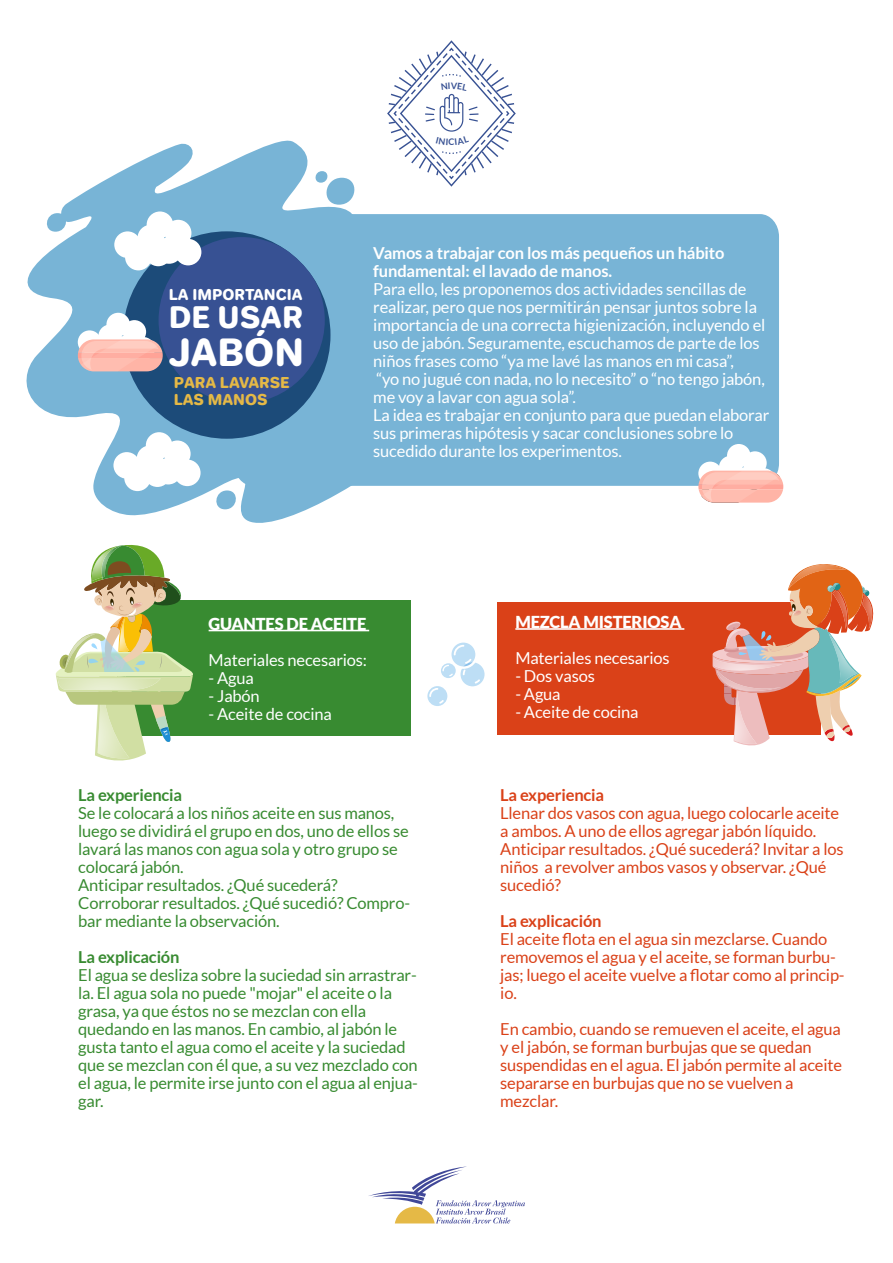
<style>
.page{position:relative;width:893px;height:1263px;background:#fff}
.page>*{position:absolute;margin:0;border:0;box-sizing:border-box;transform-origin:0 0}
.t1{font:36.45px "Jellee";color:#fff}
.t2{font:28.8px "Jellee";color:#fff}
.t3{font:16.5px/18px "Lato";letter-spacing:-.01em;color:#fff}
.t4{font:16.5px/18px "Lato";letter-spacing:-.01em;color:#388b31}
.t5{font:16.5px/18px "Lato";letter-spacing:-.01em;color:#da4118}
.t6{font:700 16.5px/18px "Lato";letter-spacing:-.01em;color:#fff}
.t7{font:900 16.5px "Lato";letter-spacing:-.01em;color:#fff}
.t8{font:700 16.5px "Lato";letter-spacing:-.01em;color:#388b31}
.t9{font:700 16.5px "Lato";letter-spacing:-.01em;color:#da4118}
.t10{font:14.55px/17.5px "Jellee";color:#e5b946}
.t11{font:14.55px "Jellee";color:#fff}
</style>
<div class="page">
<div style="left:425px;top:214px;width:354px;height:272px;background:#78b4d6"></div>
<svg style="left:26px;top:140px;width:399px;height:383px;fill:#78b4d6"></svg>
<div style="left:123px;top:231px;width:207px;height:208px;background:#1c4b79;border-radius:50%"></div>
<svg style="left:212px;top:490px;width:28px;height:19px"></svg>
<svg style="left:313px;top:171px;width:47px;height:34px"></svg>
<svg style="left:43px;top:213px;width:27px;height:19px"></svg>
<div style="left:147px;top:211px;width:26px;height:27px;background:#fff;border-radius:50%"></div>
<div style="left:165px;top:220px;width:26px;height:26px;background:#fff;border-radius:50%"></div>
<div style="left:138px;top:225px;width:26px;height:26px;background:#fff;border-radius:50%"></div>
<svg style="left:114px;top:231px;width:27px;height:27px"></svg>
<div style="left:146px;top:432px;width:26px;height:27px;background:#fff;border-radius:50%"></div>
<div style="left:164px;top:440px;width:27px;height:27px;background:#fff;border-radius:50%"></div>
<div style="left:137px;top:445px;width:26px;height:27px;background:#fff;border-radius:50%"></div>
<div style="left:113px;top:452px;width:27px;height:27px;background:#fff;border-radius:50%"></div>
<div style="left:144px;top:460px;width:27px;height:27px;background:#fff;border-radius:50%"></div>
<div style="left:155px;top:458px;width:26px;height:26px;background:#fff;border-radius:50%"></div>
<div style="left:174px;top:460px;width:27px;height:26px;background:#fff;border-radius:50%"></div>
<div style="left:124px;top:464px;width:27px;height:27px;background:#fff;border-radius:50%"></div>
<svg style="left:78px;top:237px;width:247px;height:166px"></svg>
<div style="left:727px;top:444px;width:23px;height:23px;background:#fff;border-radius:50%"></div>
<div style="left:743px;top:451px;width:24px;height:24px;background:#fff;border-radius:50%"></div>
<div style="left:719px;top:456px;width:23px;height:23px;background:#fff;border-radius:50%"></div>
<div style="left:698px;top:462px;width:24px;height:23px;background:#fff;border-radius:50%"></div>
<div style="left:725px;top:469px;width:24px;height:23px;background:#ffe4df;border-radius:50%"></div>
<svg style="left:735px;top:467px;width:24px;height:23px"></svg>
<svg style="left:752px;top:468px;width:23px;height:24px"></svg>
<svg style="left:698px;top:471px;width:85px;height:32px;background:#fdc0b5"></svg>
<div style="left:128px;top:600px;width:283px;height:136px;background:#388b31"></div>
<svg style="left:55px;top:544px;width:138px;height:217px"></svg>
<hr style="left:209px;top:630px;width:160px;height:1px;background:#fff">
<div style="left:497px;top:602px;width:324px;height:132px;background:#da4118"></div>
<hr style="left:515px;top:628px;width:169px;height:2px;background:#fff">
<svg style="left:713px;top:564px;width:161px;height:182px"></svg>
<svg style="left:427px;top:642px;width:58px;height:64px"></svg>
<svg style="left:368px;top:1166px;width:157px;height:57px"></svg>
<svg style="left:387px;top:40px;width:129px;height:147px"></svg>
<p class="t11" style="left:169px;top:285px;width:135px">LA IMPORTANCIA</p>
<h2 class="t2" style="left:169px;top:298px;width:136px">DE USAR</h2>
<h1 class="t1" style="left:169px;top:328px;width:137px">JABÓN</h1>
<p class="t10" style="left:174px;top:373px;width:118px">PARA LAVARSE<br>LAS MANOS</p>
<p class="t6" style="left:373px;top:244px;width:353px">Vamos a trabajar con los más pequeños un hábito fundamental: el lavado de manos.</p>
<p class="t3" style="left:373px;top:280px;width:397px">Para ello, les proponemos dos actividades sencillas de realizar, pero que nos permitirán pensar juntos sobre la importancia de una correcta higienización, incluyendo el uso de jabón. Seguramente, escuchamos de parte de los niños frases como “ya me lavé las manos en mi casa”,<br>“yo no jugué con nada, no lo necesito” o “no tengo jabón, me voy a lavar con agua sola”.<br>La idea es trabajar en conjunto para que puedan elaborar sus primeras hipótesis y sacar conclusiones sobre lo sucedido durante los experimentos.</p>
<p class="t7" style="left:209px;top:614px;width:159px">GUANTES DE ACEITE</p>
<p class="t3" style="left:209px;top:651px;width:160px">Materiales necesarios:</p>
<p class="t3" style="left:209px;top:669px;width:47px">- Agua</p>
<p class="t3" style="left:209px;top:687px;width:53px">- Jabón</p>
<p class="t3" style="left:209px;top:705px;width:125px">- Aceite de cocina</p>
<p class="t8" style="left:78px;top:785px;width:105px">La experiencia</p>
<p class="t4" style="left:78px;top:804px;width:333px">Se le colocará a los niños aceite en sus manos, luego se dividirá el grupo en dos, uno de ellos se lavará las manos con agua sola y otro grupo se colocará jabón.<br>Anticipar resultados. ¿Qué sucederá?<br>Corroborar resultados. ¿Qué sucedió? Compro&shy;bar mediante la observación.</p>
<p class="t8" style="left:78px;top:947px;width:103px">La explicación</p>
<p class="t4" style="left:78px;top:966px;width:341px">El agua se desliza sobre la suciedad sin arrastrar&shy;la. El agua sola no puede "mojar" el aceite o la grasa, ya que éstos no se mezclan con ella quedando en las manos. En cambio, al jabón le gusta tanto el agua como el aceite y la suciedad que se mezclan con él que, a su vez mezclado con el agua, le permite irse junto con el agua al enjua&shy;gar.</p>
<p class="t7" style="left:515px;top:612px;width:168px">MEZCLA MISTERIOSA</p>
<p class="t3" style="left:515px;top:649px;width:156px">Materiales necesarios</p>
<p class="t3" style="left:515px;top:667px;width:81px">- Dos vasos</p>
<p class="t3" style="left:515px;top:685px;width:47px">- Agua</p>
<p class="t3" style="left:515px;top:703px;width:125px">- Aceite de cocina</p>
<p class="t9" style="left:500px;top:785px;width:105px">La experiencia</p>
<p class="t5" style="left:500px;top:804px;width:345px">Llenar dos vasos con agua, luego colocarle aceite a ambos. A uno de ellos agregar jabón líquido.<br>Anticipar resultados. ¿Qué sucederá? Invitar a los niños a revolver ambos vasos y observar. ¿Qué sucedió?</p>
<p class="t9" style="left:500px;top:911px;width:103px">La explicación</p>
<p class="t5" style="left:500px;top:930px;width:346px">El aceite flota en el agua sin mezclarse. Cuando removemos el agua y el aceite, se forman burbu&shy;jas; luego el aceite vuelve a flotar como al princip&shy;io.</p>
<p class="t5" style="left:500px;top:1020px;width:343px">En cambio, cuando se remueven el aceite, el agua y el jabón, se forman burbujas que se quedan suspendidas en el agua. El jabón permite al aceite separarse en burbujas que no se vuelven a mezclar.</p>
</div>
